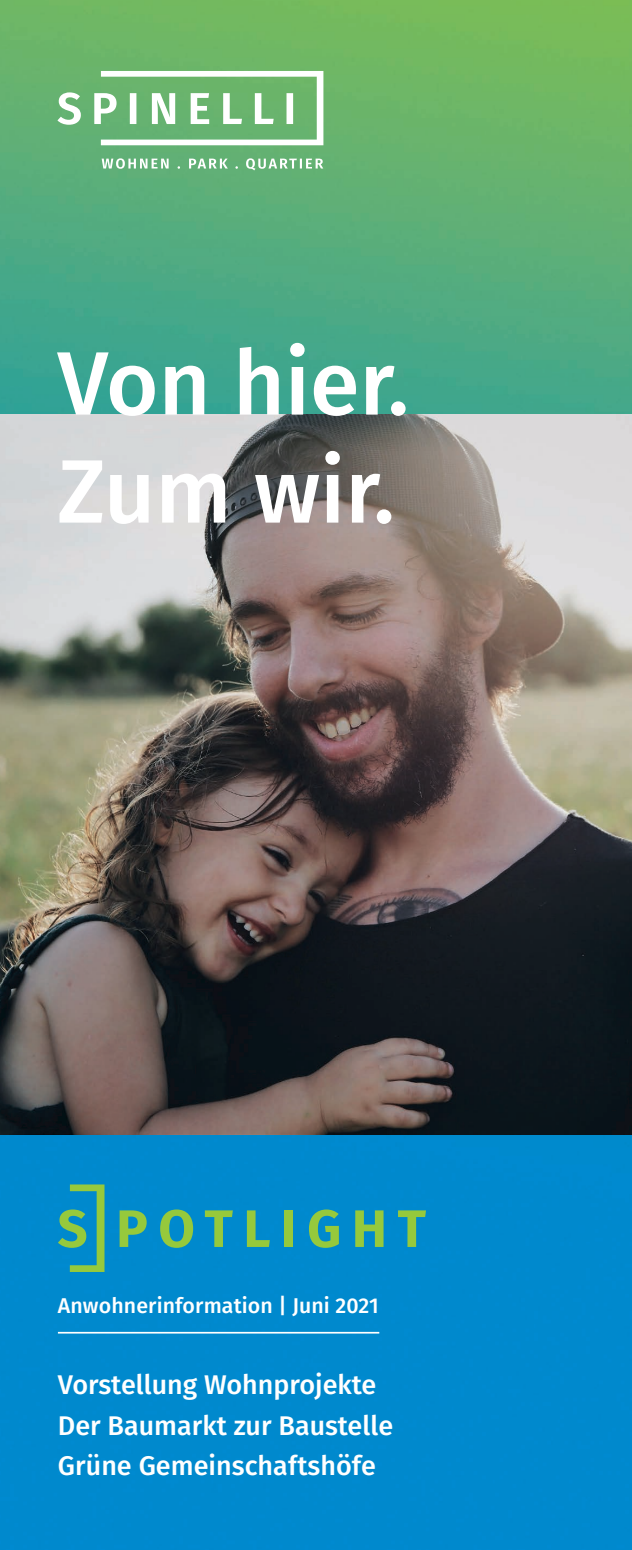
<style>
.page{position:relative;width:632px;height:1550px;background:#fff}
.page>*{position:absolute;margin:0;border:0;box-sizing:border-box;transform-origin:0 0}
.t1{font:500 90px/108px "Fira Sans";color:#fff}
.t2{font:500 27px/40.5px "Fira Sans";color:#fff}
.t3{font:500 21.38px "Fira Sans";letter-spacing:.005em;color:#fff}
</style>
<div class="page">
<img style="left:0;top:0;width:631px;height:1550px">
<img style="left:0;top:415px;width:631px;height:719px">
<svg style="left:119px;top:1210px;width:28px;height:37px"></svg>
<svg style="left:160px;top:1209px;width:33px;height:39px"></svg>
<svg style="left:205px;top:1210px;width:28px;height:37px"></svg>
<svg style="left:247px;top:1210px;width:23px;height:37px"></svg>
<div style="left:284px;top:1210px;width:9px;height:37px;background:#96c93c"></div>
<svg style="left:309px;top:1209px;width:30px;height:39px"></svg>
<svg style="left:355px;top:1210px;width:28px;height:37px"></svg>
<svg style="left:398px;top:1210px;width:28px;height:37px"></svg>
<svg style="left:58px;top:1184px;width:46px;height:88px;background:#3aa294"></svg>
<hr style="left:58px;top:1332px;width:321px;height:1px;background:#fff">
<svg style="left:57px;top:71px;width:266px;height:99px"></svg>
<h1 class="t1" style="left:57px;top:325px;width:353px">Von hier.<br>Zum wir.</h1>
<p class="t3" style="left:58px;top:1289px;width:322px">Anwohnerinformation | Juni 2021</p>
<p class="t2" style="left:58px;top:1363px;width:336px">Vorstellung Wohnprojekte<br>Der Baumarkt zur Baustelle<br>Grüne Gemeinschaftshöfe</p>
</div>
